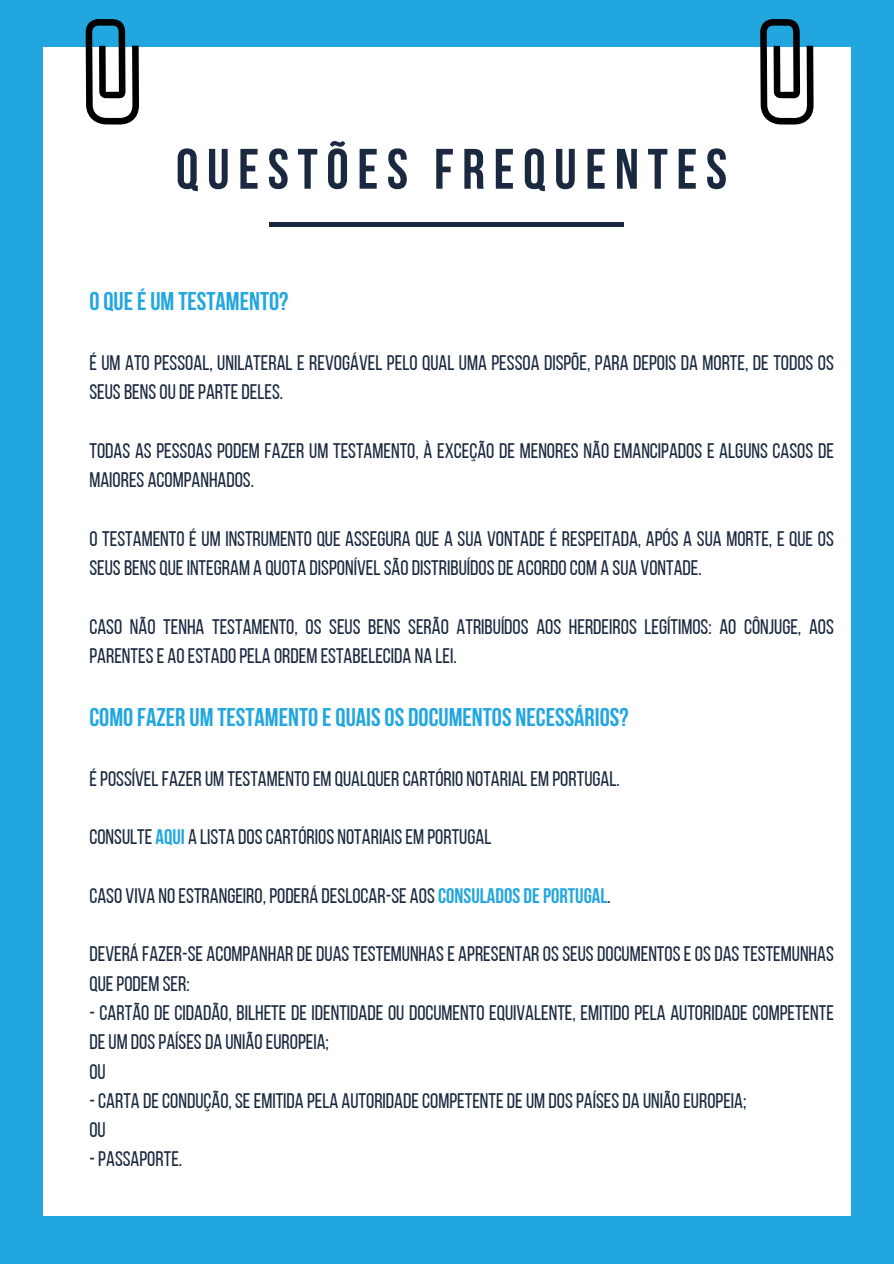
<style>
.page{position:relative;width:894px;height:1264px;background:#fff}
.page>*{position:absolute;margin:0;border:0;box-sizing:border-box;transform-origin:0 0}
.t1{font:700 56.85px "Bebas Neue";letter-spacing:.15em;color:#1a293f}
.t2{font:700 25.5px "Bebas Neue";color:#21a6e0}
.t3{font:21px/29.2px "Bebas Neue";color:#1a293f}
.s1{font-weight:700;color:#21a6e0}
</style>
<div class="page">
<div style="left:0;top:0;width:893px;height:1263px;background:#21a6e0"></div>
<div style="left:44px;top:48px;width:806px;height:1168px;background:#fff"></div>
<div style="left:269px;top:222px;width:354px;height:5px;background:#1a293f"></div>
<svg style="left:43px;top:19px;width:137px;height:127px"></svg>
<svg style="left:711px;top:19px;width:140px;height:127px"></svg>
<p class="t1" style="left:176px;top:146px;width:552px">QUESTÕES FREQUENTES</p>
<p class="t2" style="left:89px;top:291px;width:200px">OQUEÉUM TESTAMENTO?</p>
<p class="t3" style="left:89px;top:350px;width:745px">É UM ATO PESSOAL, UNILATERAL E REVOGÁVEL PELO QUAL UMA PESSOA DISPÕE, PARA DEPOIS DA MORTE, DE TODOS OS<br>SEUSBENSOUDEPARTEDELES.</p>
<p class="t3" style="left:89px;top:438px;width:745px">TODAS AS PESSOAS PODEM FAZER UM TESTAMENTO, À EXCEÇÃO DE MENORES NÃO EMANCIPADOS E ALGUNS CASOS DE<br>MAIORES ACOMPANHADOS.</p>
<p class="t3" style="left:89px;top:526px;width:745px">O TESTAMENTO É UM INSTRUMENTO QUE ASSEGURA QUE A SUA VONTADE É RESPEITADA, APÓS A SUA MORTE, E QUE OS<br>SEUSBENSQUEINTEGRAM A QUOTA DISPONÍVELSÃODISTRIBUÍDOSDE ACORDOCOM A SUA VONTADE.</p>
<p class="t3" style="left:89px;top:613px;width:745px">CASO NÃO TENHA TESTAMENTO, OS SEUS BENS SERÃO ATRIBUÍDOS AOS HERDEIROS LEGÍTIMOS: AO CÔNJUGE, AOS<br>PARENTESE AOESTADOPELA ORDEM ESTABELECIDA NA LEI.</p>
<p class="t2" style="left:89px;top:706px;width:540px">COMOFAZER UM TESTAMENTOEQUAISOS DOCUMENTOS NECESSÁRIOS?</p>
<p class="t3" style="left:89px;top:765px;width:531px">ÉPOSSÍVELFAZERUM TESTAMENTOEM QUALQUERCARTÓRIO NOTARIALEM PORTUGAL.</p>
<p class="t3" style="left:89px;top:824px;width:403px">CONSULTE <span class="s1">AQUI</span> A LISTA DOSCARTÓRIOS NOTARIAISEM PORTUGAL</p>
<p class="t3" style="left:89px;top:882px;width:522px">CASO VIVA NOESTRANGEIRO, PODERÁ DESLOCAR-SE AOS<span class="s1">CONSULADOS DEPORTUGAL</span>.</p>
<p class="t3" style="left:89px;top:941px;width:745px">DEVERÁ FAZER-SE ACOMPANHAR DE DUAS TESTEMUNHAS E APRESENTAR OS SEUS DOCUMENTOS E OS DAS TESTEMUNHAS<br>QUEPODEM SER:</p>
<p class="t3" style="left:89px;top:1000px;width:745px">- CARTÃO DE CIDADÃO, BILHETE DE IDENTIDADE OU DOCUMENTO EQUIVALENTE, EMITIDO PELA AUTORIDADE COMPETENTE<br>DEUM DOSPAÍSESDA UNIÃOEUROPEIA;</p>
<p class="t3" style="left:89px;top:1058px;width:18px">OU</p>
<p class="t3" style="left:89px;top:1087px;width:658px">-CARTA DECONDUÇÃO, SEEMITIDA PELA AUTORIDADECOMPETENTEDEUM DOSPAÍSESDA UNIÃOEUROPEIA;</p>
<p class="t3" style="left:89px;top:1117px;width:18px">OU</p>
<p class="t3" style="left:89px;top:1146px;width:94px">-PASSAPORTE.</p>
</div>
